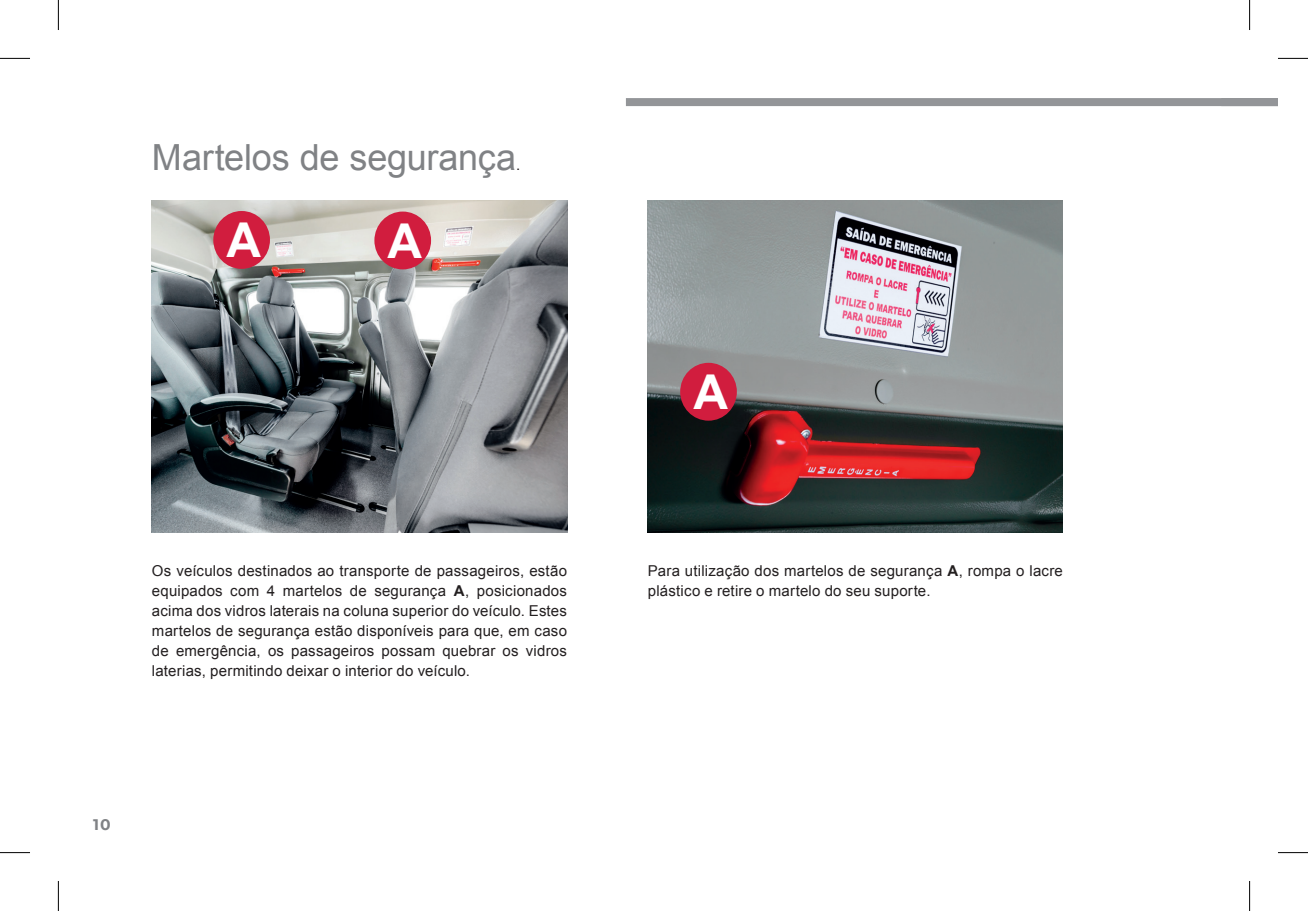
<style>
.page{position:relative;width:1308px;height:911px;background:#fff}
.page>*{position:absolute;margin:0;border:0;box-sizing:border-box;transform-origin:0 0}
.t1{font:700 48px "Arial";color:#fff}
.t2{font:36px "Arial";letter-spacing:-.005em;color:#808285}
.t3{font:700 16px "Peugeot";color:#808285}
.t4{font:15px/20px "Arial";letter-spacing:.015em;color:#231f20;text-align:justify}
.s1{font-weight:700}
</style>
<div class="page">
<div style="left:626px;top:98px;width:651px;height:8px;background:#939598"></div>
<img style="left:647px;top:200px;width:415px;height:332px">
<img style="left:152px;top:200px;width:415px;height:332px">
<div style="left:681px;top:364px;width:54px;height:55px;background:#d11d3e;border-radius:50%"></div>
<div style="left:680px;top:363px;width:56px;height:57px;border:2px solid #d11d3e;border-radius:50%"></div>
<div style="left:214px;top:212px;width:55px;height:56px;background:#d11d3e;border-radius:50%"></div>
<div style="left:213px;top:211px;width:57px;height:58px;border:2px solid #d11d3e;border-radius:50%"></div>
<div style="left:375px;top:212px;width:55px;height:56px;background:#d11d3e;border-radius:50%"></div>
<div style="left:374px;top:211px;width:57px;height:58px;border:2px solid #d11d3e;border-radius:50%"></div>
<hr style="left:0;top:58px;width:30px;height:1px;background:#000">
<hr style="left:1277px;top:58px;width:30px;height:1px;background:#000">
<hr style="left:0;top:852px;width:30px;height:1px;background:#000">
<hr style="left:1277px;top:852px;width:30px;height:1px;background:#000">
<hr style="left:58px;top:0;width:1px;height:30px;background:#000">
<hr style="left:58px;top:880px;width:1px;height:30px;background:#000">
<hr style="left:1249px;top:0;width:1px;height:30px;background:#000">
<hr style="left:1249px;top:880px;width:1px;height:30px;background:#000">
<h2 class="t2" style="left:152px;top:133px;width:366px">Martelos de segurança</h2>
<p class="t4" style="left:516px;top:154px;width:6px">.</p>
<h1 class="t1" style="left:226px;top:208px;width:36px">A</h1>
<h1 class="t1" style="left:387px;top:209px;width:36px">A</h1>
<h1 class="t1" style="left:693px;top:360px;width:36px">A</h1>
<p class="t4" style="left:152px;top:560px;width:416px">Os veículos destinados ao transporte de passageiros, estão equipados com 4 martelos de segurança <span class="s1">A</span>, posicionados acima dos vidros laterais na coluna superior do veículo. Estes martelos de segurança estão disponíveis para que, em caso de emergência, os passageiros possam quebrar os vidros laterias, permitindo deixar o interior do veículo.</p>
<p class="t4" style="left:647px;top:560px;width:416px">Para utilização dos martelos de segurança <span class="s1">A</span>, rompa o lacre plástico e retire o martelo do seu suporte.</p>
<p class="t3" style="left:92px;top:813px;width:20px">10</p>
</div>
